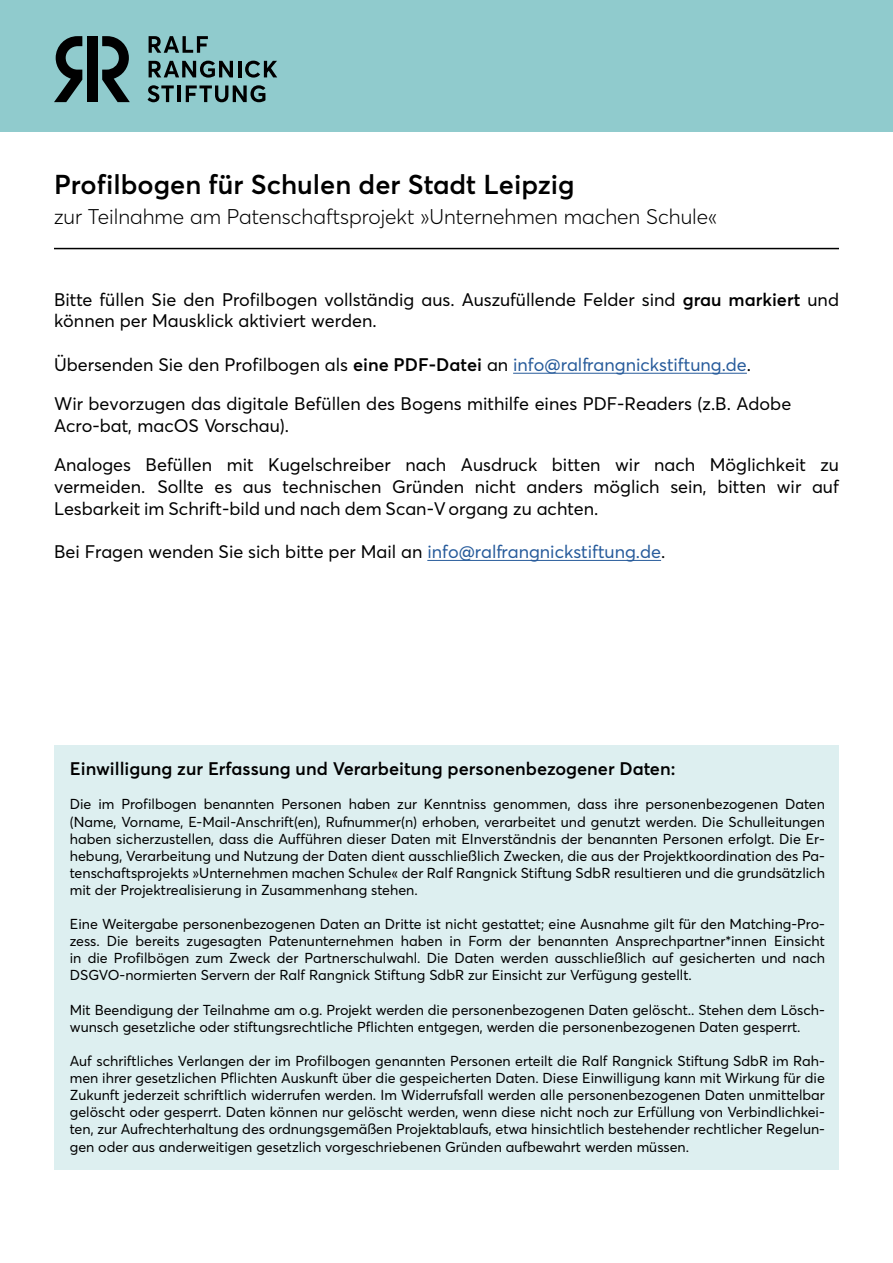
<style>
.page{position:relative;width:893px;height:1263px;background:#fff}
.page>*{position:absolute;margin:0;border:0;box-sizing:border-box;transform-origin:0 0}
.t1{font:600 27px "Averta PE";color:#000}
.t2{font:300 21px "Averta PE";color:#000}
.t3{font:18px/21.6px "Averta PE";color:#000}
.t4{font:600 18px "Averta PE";color:#000}
.t5{font:14.25px/17.1px "Averta PE";color:#000;text-align:justify}
.s1{font-weight:600}
.s2{color:#275b9b}
</style>
<div class="page">
<div style="left:54px;top:745px;width:785px;height:425px;background:#ddeff0"></div>
<div style="left:0;top:0;width:893px;height:132px;background:#90cbcd"></div>
<svg style="left:149px;top:36px;width:59px;height:17px"></svg>
<svg style="left:149px;top:61px;width:84px;height:17px"></svg>
<hr style="left:238px;top:61px;width:3px;height:16px;background:#000">
<svg style="left:245px;top:61px;width:32px;height:17px"></svg>
<svg style="left:148px;top:85px;width:26px;height:17px"></svg>
<hr style="left:178px;top:85px;width:3px;height:17px;background:#000">
<svg style="left:186px;top:85px;width:79px;height:17px"></svg>
<svg style="left:102px;top:36px;width:28px;height:66px"></svg>
<svg style="left:54px;top:36px;width:28px;height:66px"></svg>
<div style="left:87px;top:36px;width:10px;height:66px;background:#000"></div>
<hr style="left:427px;top:560px;width:234px;height:1px;background:#275b9b">
<hr style="left:513px;top:373px;width:234px;height:1px;background:#275b9b">
<hr style="left:54px;top:248px;width:785px;height:1px;background:#000">
<h1 class="t1" style="left:54px;top:166px;width:522px">Profilbogen für Schulen der Stadt Leipzig</h1>
<h2 class="t2" style="left:54px;top:202px;width:665px">zur Teilnahme am Patenschaftsprojekt »Unternehmen machen Schule«</h2>
<p class="t3" style="left:54px;top:288px;width:786px">Bitte füllen Sie den Profilbogen vollständig aus. Auszufüllende Felder sind <span class="s1">grau markiert</span> und können per Mausklick aktiviert werden.</p>
<p class="t3" style="left:54px;top:344px;width:739px;line-height:39.6px">Übersenden Sie den Profilbogen als <span class="s1">eine PDF-Datei</span> an <span class="s2">info@ralfrangnickstiftung.de</span>.<br>Wir bevorzugen das digitale Befüllen des Bogens mithilfe eines PDF-Readers (z.B. Adobe</p>
<p class="t3" style="left:54px;top:414px;width:237px">Acro-bat, macOS Vorschau).</p>
<p class="t3" style="left:54px;top:453px;width:786px;text-align:justify">Analoges Befüllen mit Kugelschreiber nach Ausdruck bitten wir nach Möglichkeit zu vermeiden. Sollte es aus technischen Gründen nicht anders möglich sein, bitten wir auf Lesbarkeit im Schrift-bild und nach dem Scan-Vorgang zu achten.</p>
<p class="t3" style="left:54px;top:540px;width:613px">Bei Fragen wenden Sie sich bitte per Mail an <span class="s2">info@ralfrangnickstiftung.de</span>.</p>
<p class="t4" style="left:70px;top:756px;width:607px">Einwilligung zur Erfassung und Verarbeitung personenbezogener Daten:</p>
<p class="t5" style="left:70px;top:795px;width:757px">Die im Profilbogen benannten Personen haben zur Kenntniss genommen, dass ihre personenbezogenen Daten (Name, Vorname, E-Mail-Anschrift(en), Rufnummer(n) erhoben, verarbeitet und genutzt werden. Die Schulleitungen haben sicherzustellen, dass die Aufführen dieser Daten mit EInverständnis der benannten Personen erfolgt. Die Er&shy;hebung, Verarbeitung und Nutzung der Daten dient ausschließlich Zwecken, die aus der Projektkoordination des Pa&shy;tenschaftsprojekts »Unternehmen machen Schule« der Ralf Rangnick Stiftung SdbR resultieren und die grundsätzlich mit der Projektrealisierung in Zusammenhang stehen.</p>
<p class="t5" style="left:70px;top:915px;width:757px">Eine Weitergabe personenbezogenen Daten an Dritte ist nicht gestattet; eine Ausnahme gilt für den Matching-Pro&shy;zess. Die bereits zugesagten Patenunternehmen haben in Form der benannten Ansprechpartner*innen Einsicht in die Profilbögen zum Zweck der Partnerschulwahl. Die Daten werden ausschließlich auf gesicherten und nach DSGVO-normierten Servern der Ralf Rangnick Stiftung SdbR zur Einsicht zur Verfügung gestellt.</p>
<p class="t5" style="left:70px;top:1000px;width:757px">Mit Beendigung der Teilnahme am o.g. Projekt werden die personenbezogenen Daten gelöscht.. Stehen dem Lösch&shy;wunsch gesetzliche oder stiftungsrechtliche Pflichten entgegen, werden die personenbezogenen Daten gesperrt.</p>
<p class="t5" style="left:70px;top:1052px;width:757px">Auf schriftliches Verlangen der im Profilbogen genannten Personen erteilt die Ralf Rangnick Stiftung SdbR im Rah&shy;men ihrer gesetzlichen Pflichten Auskunft über die gespeicherten Daten. Diese Einwilligung kann mit Wirkung für die Zukunft jederzeit schriftlich widerrufen werden. Im Widerrufsfall werden alle personenbezogenen Daten unmittelbar gelöscht oder gesperrt. Daten können nur gelöscht werden, wenn diese nicht noch zur Erfüllung von Verbindlichkei&shy;ten, zur Aufrechterhaltung des ordnungsgemäßen Projektablaufs, etwa hinsichtlich bestehender rechtlicher Regelun&shy;gen oder aus anderweitigen gesetzlich vorgeschriebenen Gründen aufbewahrt werden müssen.</p>
</div>
